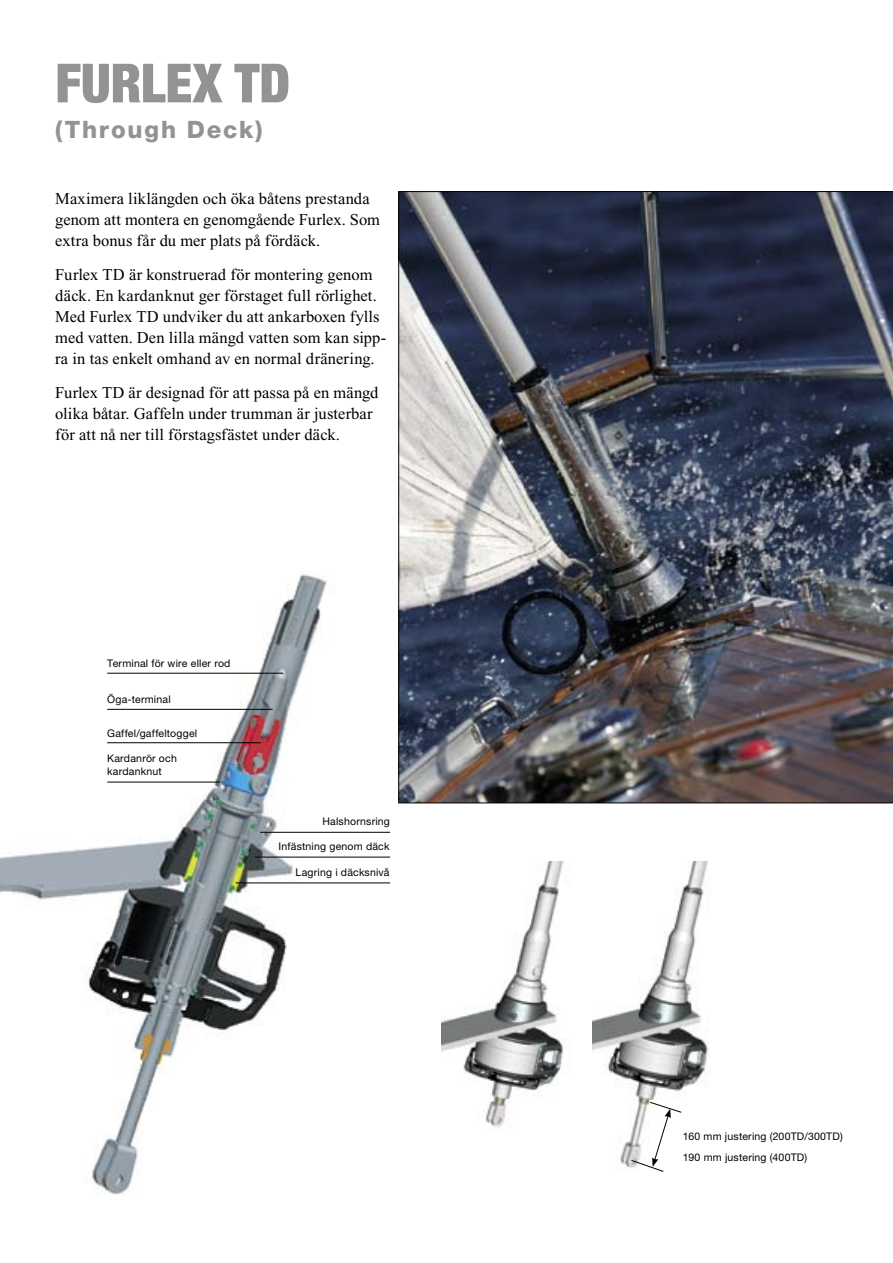
<style>
.page{position:relative;width:893px;height:1263px;background:#fff}
.page>*{position:absolute;margin:0;border:0;box-sizing:border-box;transform-origin:0 0}
.t1{font:900 condensed 54px "Helvetica Neue";letter-spacing:-.005em;color:#939393}
.t2{font:800 24px "Helvetica Neue";letter-spacing:.075em;color:#939393}
.t3{font:16.5px/21px "Times New Roman";letter-spacing:.005em;color:#000}
.t4{font:10.5px/13.5px "Helvetica Neue";letter-spacing:.02em;color:#000}
</style>
<div class="page">
<img style="left:0;top:574px;width:334px;height:621px">
<img style="left:442px;top:861px;width:122px;height:266px">
<img style="left:593px;top:861px;width:116px;height:307px">
<svg style="left:631px;top:1102px;width:51px;height:70px"></svg>
<hr style="left:107px;top:742px;width:154px;height:1px;background:#000">
<hr style="left:107px;top:782px;width:113px;height:1px;background:#000">
<hr style="left:260px;top:832px;width:130px;height:1px;background:#000">
<hr style="left:255px;top:857px;width:135px;height:1px;background:#000">
<hr style="left:107px;top:709px;width:166px;height:1px;background:#000">
<hr style="left:107px;top:673px;width:176px;height:1px;background:#000">
<hr style="left:236px;top:883px;width:154px;height:1px;background:#000">
<img style="left:398px;top:191px;width:495px;height:612px">
<h1 class="t1" style="left:55px;top:50px;width:236px">FURLEX TD</h1>
<h2 class="t2" style="left:55px;top:116px;width:209px">(Through Deck)</h2>
<p class="t3" style="left:55px;top:188px;width:326px">Maximera liklängden och öka båtens prestanda genom att montera en genomgående Furlex. Som extra bonus får du mer plats på fördäck.</p>
<p class="t3" style="left:55px;top:264px;width:332px">Furlex TD är konstruerad för montering genom däck. En kardanknut ger förstaget full rörlighet.<br>Med Furlex TD undviker du att ankarboxen fylls med vatten. Den lilla mängd vatten som kan sipp&shy;ra in tas enkelt omhand av en normal dränering.</p>
<p class="t3" style="left:55px;top:382px;width:325px">Furlex TD är designad för att passa på en mängd olika båtar. Gaffeln under trumman är justerbar för att nå ner till förstagsfästet under däck.</p>
<p class="t4" style="left:107px;top:657px;width:125px">Terminal för wire eller rod</p>
<p class="t4" style="left:107px;top:693px;width:65px">Öga-terminal</p>
<p class="t4" style="left:107px;top:726px;width:92px">Gaffel/gaffeltoggel</p>
<p class="t4" style="left:107px;top:751px;width:71px">Kardanrör och kardanknut</p>
<p class="t4" style="left:322px;top:814px;width:69px">Halshornsring</p>
<p class="t4" style="left:279px;top:839px;width:112px">Infästning genom däck</p>
<p class="t4" style="left:296px;top:865px;width:95px">Lagring i däcksnivå</p>
<p class="t4" style="left:683px;top:1130px;width:161px">160 mm justering (200TD/300TD)</p>
<p class="t4" style="left:683px;top:1150px;width:126px">190 mm justering (400TD)</p>
</div>
